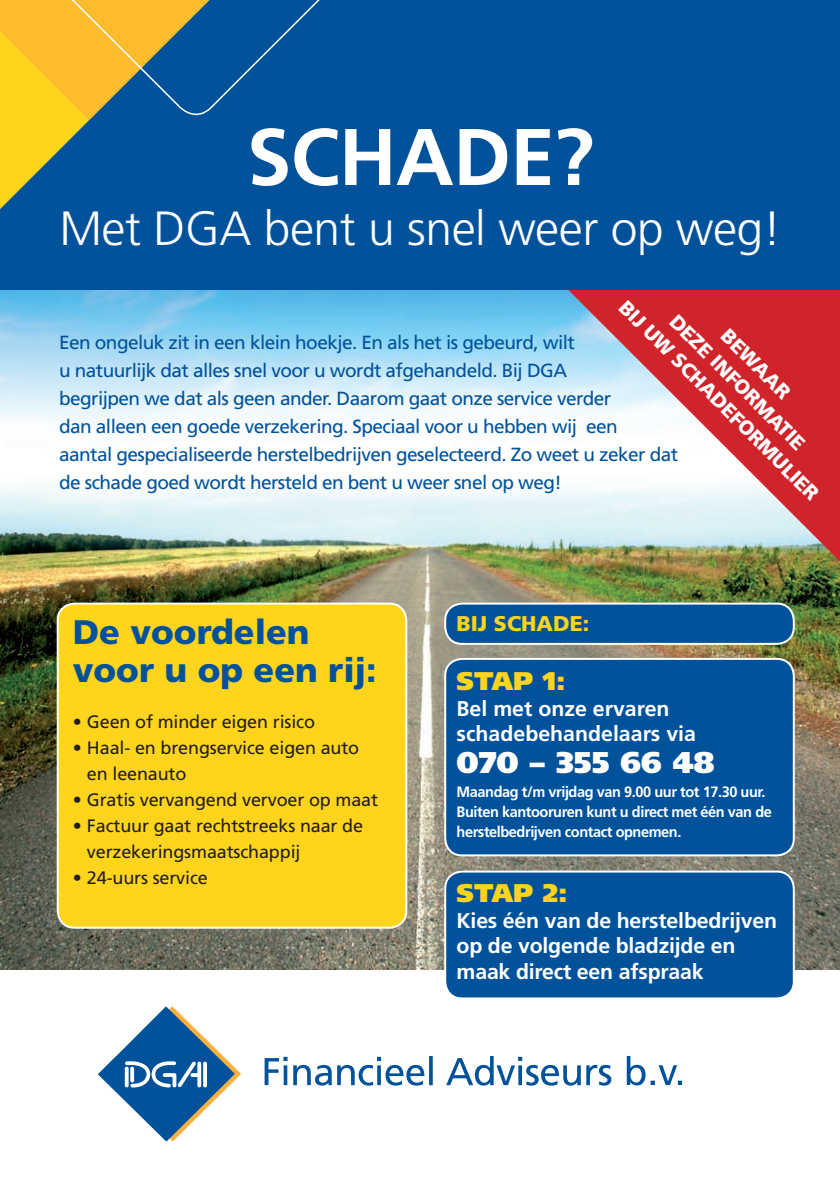
<style>
.page{position:relative;width:840px;height:1191px;background:#fff}
.page>*{position:absolute;margin:0;border:0;box-sizing:border-box;transform-origin:0 0}
.t1{font:700 80.2px "Frutiger LT Std";letter-spacing:-.01em;color:#fff}
.t2{font:300 48px "Frutiger LT Std";letter-spacing:-.01em;color:#fff}
.t3{font:900 34px "Frutiger LT Std";color:#01529b}
.t4{font:900 30px "Frutiger LT Std";color:#fff}
.t5{font:900 25.6px "Frutiger LT Std";color:#fed41d}
.t6{font:700 21.4px/25.6px "Frutiger LT Std";letter-spacing:-.01em;color:#fff}
.t7{font:900 21.4px "Frutiger LT Std";color:#fed41d}
.t8{font:900 20px "Frutiger LT Std";color:#fff}
.t9{font:19px/28px "Frutiger LT Std";letter-spacing:-.03em;color:#01529b}
.t10{font:18px/26px "Frutiger LT Std";letter-spacing:-.01em;color:#231f20}
.t11{font:700 15px/20px "Frutiger LT Std";letter-spacing:-.03em;color:#fff}
</style>
<div class="page">
<img style="left:0;top:289px;width:839px;height:680px">
<img style="left:531px;top:289px;width:308px;height:416px">
<div style="left:0;top:0;width:839px;height:289px;background:#01529b"></div>
<svg style="left:0;top:124px;width:85px;height:85px"></svg>
<svg style="left:0;top:0;width:320px;height:124px"></svg>
<div style="left:56px;top:601px;width:352px;height:326px;background:#fed41d"></div>
<svg style="left:443px;top:601px;width:352px;height:43px;background:#1c639f"></svg>
<svg style="left:443px;top:869px;width:352px;height:129px;background:#0d589c"></svg>
<div style="left:443px;top:657px;width:352px;height:198px;background:#01529b"></div>
<svg style="left:264px;top:1056px;width:23px;height:29px"></svg>
<svg style="left:293px;top:1056px;width:131px;height:29px"></svg>
<hr style="left:429px;top:1056px;width:3px;height:29px;background:#01529a">
<svg style="left:446px;top:1056px;width:134px;height:29px"></svg>
<svg style="left:586px;top:1065px;width:25px;height:20px"></svg>
<svg style="left:626px;top:1056px;width:55px;height:29px"></svg>
<svg style="left:98px;top:1006px;width:143px;height:135px"></svg>
<p class="t1" style="left:247px;top:110px;width:348px">SCHADE?</p>
<p class="t2" style="left:59px;top:202px;width:723px">Met DGA bent u snel weer op weg!</p>
<p class="t8" style="left:630px;top:295px;width:274px;rotate:45deg">BIJ UW SCHADEFORMULIER</p>
<p class="t8" style="left:681px;top:309px;width:184px;rotate:45deg">DEZE INFORMATIE</p>
<p class="t8" style="left:732px;top:324px;width:90px;rotate:45deg">BEWAAR</p>
<p class="t9" style="left:59px;top:328px;width:620px">Een ongeluk zit in een klein hoekje. En als het is gebeurd, wilt<br>u natuurlijk dat alles snel voor u wordt afgehandeld. Bij DGA<br>begrijpen we dat als geen ander. Daarom gaat onze service verder<br>dan alleen een goede verzekering. Speciaal voor u hebben wij een<br>aantal gespecialiseerde herstelbedrijven geselecteerd. Zo weet u zeker dat de schade goed wordt hersteld en bent u weer snel op weg!</p>
<p class="t3" style="left:73px;top:611px;width:238px">De voordelen</p>
<p class="t3" style="left:73px;top:649px;width:305px">voor u op een rij:</p>
<p class="t10" style="left:73px;top:708px;width:244px">• Geen of minder eigen risico</p>
<p class="t10" style="left:87px;top:734px;width:274px;text-indent:-14px">• Haal- en brengservice eigen auto en leenauto</p>
<p class="t10" style="left:73px;top:786px;width:307px">• Gratis vervangend vervoer op maat</p>
<p class="t10" style="left:87px;top:812px;width:277px;text-indent:-14px">• Factuur gaat rechtstreeks naar de verzekeringsmaatschappij</p>
<p class="t10" style="left:73px;top:864px;width:136px">• 24-uurs service</p>
<p class="t7" style="left:456px;top:610px;width:134px">BIJ SCHADE:</p>
<p class="t5" style="left:456px;top:665px;width:110px">STAP 1:</p>
<p class="t6" style="left:456px;top:696px;width:214px">Bel met onze ervaren</p>
<p class="t6" style="left:456px;top:721px;width:241px">schadebehandelaars via</p>
<p class="t4" style="left:456px;top:744px;width:259px">070 – 355 66 48</p>
<p class="t11" style="left:456px;top:781px;width:316px">Maandag t/m vrijdag van 9.00 uur tot 17.30 uur.<br>Buiten kantooruren kunt u direct met één van de herstelbedrijven contact opnemen.</p>
<p class="t5" style="left:456px;top:877px;width:112px">STAP 2:</p>
<p class="t6" style="left:456px;top:907px;width:322px">Kies één van de herstelbedrijven op de volgende bladzijde en</p>
<p class="t6" style="left:456px;top:958px;width:248px">maak direct een afspraak</p>
</div>
